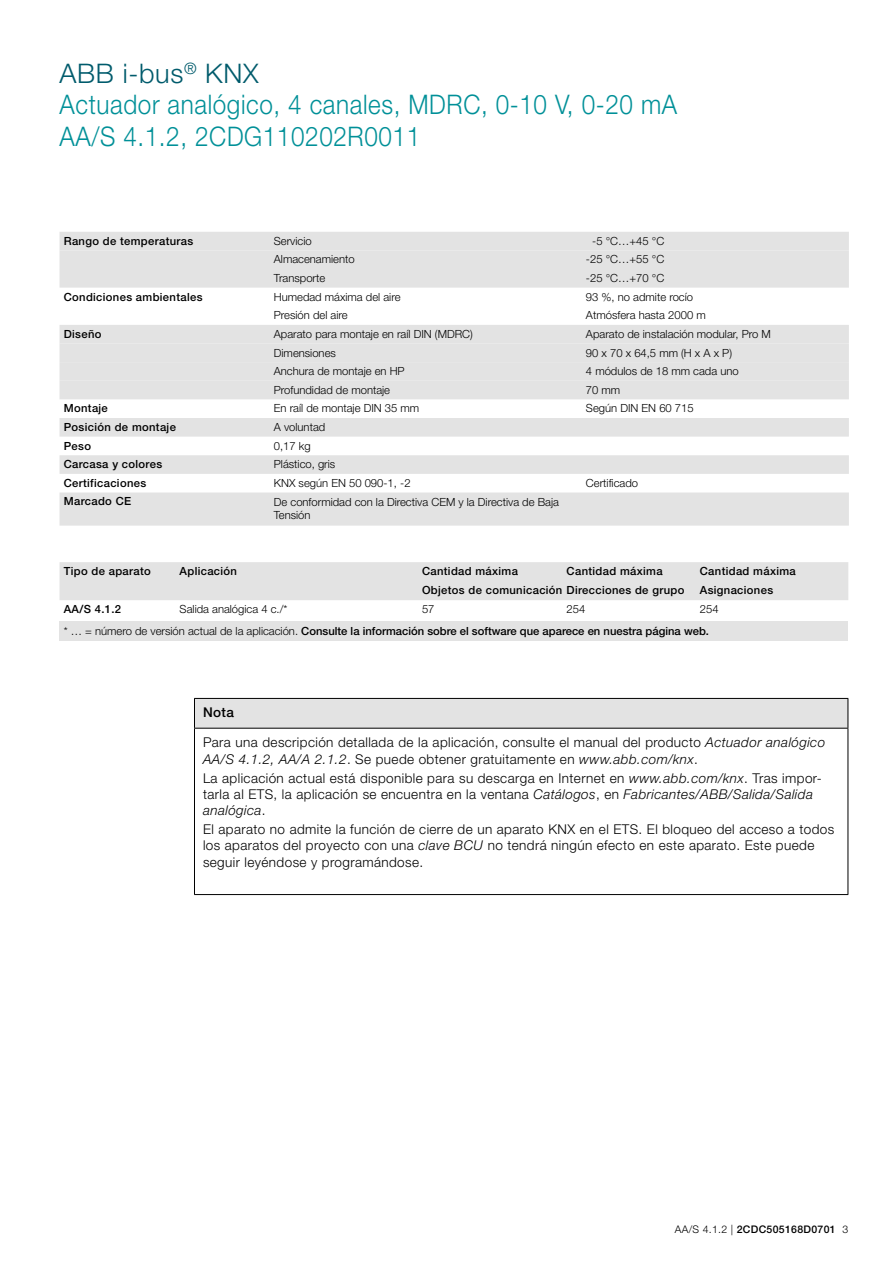
<style>
.page{position:relative;width:893px;height:1263px;background:#fff}
.page>*{position:absolute;margin:0;border:0;box-sizing:border-box;transform-origin:0 0}
.t1{font:300 27px/31.5px "Helvetica Neue LT";letter-spacing:.025em;color:#009098;scale:.9 1}
.t2{font:300 13.5px/16.2px "Helvetica Neue LT";letter-spacing:.03em;color:#000}
.t3{font:500 13.5px "Helvetica Neue LT";color:#000}
.t4{font:300 11.25px/13.5px "Helvetica Neue LT";color:#000}
.t5{font:500 11.25px/18.6px "Helvetica Neue LT";letter-spacing:.03em;color:#000}
.t6{font:500 11.25px/21.3px "Helvetica Neue LT";color:#000}
.t7{font:500 10.5px "Helvetica Neue LT";letter-spacing:.03em;color:#000}
.s1{color:#005b6c}
.s2{font-weight:300}
.s3{font-style:italic}
</style>
<div class="page">
<div style="left:60px;top:562px;width:788px;height:38px;background:#e3e3e3"></div>
<div style="left:60px;top:621px;width:788px;height:20px;background:#e3e3e3"></div>
<div style="left:194px;top:698px;width:654px;height:30px;background:#e3e3e3"></div>
<hr style="left:194px;top:698px;width:654px;height:1px;background:#000">
<svg style="left:194px;top:699px;width:1px;height:29px"></svg>
<svg style="left:848px;top:699px;width:1px;height:29px"></svg>
<hr style="left:194px;top:728px;width:654px;height:1px;background:#000">
<hr style="left:194px;top:728px;width:1px;height:166px;background:#000">
<hr style="left:848px;top:728px;width:1px;height:166px;background:#000">
<hr style="left:194px;top:894px;width:654px;height:1px;background:#000">
<svg style="left:60px;top:232px;width:789px;height:242px;fill:#e3e3e3"></svg>
<svg style="left:60px;top:250px;width:789px;height:131px;fill:#e3e3e3"></svg>
<div style="left:60px;top:492px;width:789px;height:34px;background:#e3e3e3"></div>
<h1 class="t1" style="left:60px;top:57px;width:688px"><span class="s1">ABB i-bus</span><sup>®</sup> <span class="s1">KNX<br></span>Actuador analógico, 4 canales, MDRC, 0-10 V, 0-20 mA<br>AA/S 4.1.2, 2CDG110202R0011</h1>
<p class="t5" style="left:64px;top:231px;width:131px">Rango de temperaturas</p>
<p class="t4" style="left:274px;top:234px;width:39px">Servicio</p>
<p class="t4" style="left:592px;top:234px;width:74px">-5 °C…+45 °C</p>
<p class="t4" style="left:274px;top:252px;width:82px">Almacenamiento</p>
<p class="t4" style="left:586px;top:252px;width:80px">-25 °C…+55 °C</p>
<p class="t4" style="left:274px;top:271px;width:53px">Transporte</p>
<p class="t4" style="left:586px;top:271px;width:80px">-25 °C…+70 °C</p>
<p class="t5" style="left:64px;top:287px;width:140px">Condiciones ambientales</p>
<p class="t4" style="left:274px;top:290px;width:128px">Humedad máxima del aire</p>
<p class="t4" style="left:586px;top:290px;width:109px">93 %, no admite rocío</p>
<p class="t4" style="left:274px;top:308px;width:75px">Presión del aire</p>
<p class="t4" style="left:586px;top:308px;width:121px">Atmósfera hasta 2000 m</p>
<p class="t5" style="left:64px;top:324px;width:39px">Diseño</p>
<p class="t4" style="left:274px;top:327px;width:201px">Aparato para montaje en raíl DIN (MDRC)</p>
<p class="t4" style="left:586px;top:327px;width:186px">Aparato de instalación modular, Pro M</p>
<p class="t4" style="left:274px;top:346px;width:64px">Dimensiones</p>
<p class="t4" style="left:586px;top:346px;width:148px">90 x 70 x 64,5 mm (H x A x P)</p>
<p class="t4" style="left:274px;top:364px;width:132px">Anchura de montaje en HP</p>
<p class="t4" style="left:586px;top:364px;width:154px">4 módulos de 18 mm cada uno</p>
<p class="t4" style="left:274px;top:383px;width:118px">Profundidad de montaje</p>
<p class="t4" style="left:586px;top:383px;width:36px">70 mm</p>
<p class="t5" style="left:64px;top:399px;width:46px">Montaje</p>
<p class="t4" style="left:274px;top:401px;width:147px">En raíl de montaje DIN 35 mm</p>
<p class="t4" style="left:586px;top:401px;width:109px">Según DIN EN 60 715</p>
<p class="t5" style="left:64px;top:418px;width:114px">Posición de montaje</p>
<p class="t4" style="left:274px;top:420px;width:53px">A voluntad</p>
<p class="t5" style="left:64px;top:436px;width:29px">Peso</p>
<p class="t4" style="left:274px;top:439px;width:38px">0,17 kg</p>
<p class="t5" style="left:64px;top:455px;width:100px">Carcasa y colores</p>
<p class="t4" style="left:274px;top:457px;width:63px">Plástico, gris</p>
<p class="t5" style="left:64px;top:473px;width:84px">Certificaciones</p>
<p class="t4" style="left:274px;top:476px;width:138px">KNX según EN 50 090-1, -2</p>
<p class="t4" style="left:586px;top:476px;width:54px">Certificado</p>
<p class="t5" style="left:64px;top:492px;width:69px">Marcado CE</p>
<p class="t4" style="left:274px;top:495px;width:287px">De conformidad con la Directiva CEM y la Directiva de Baja<br>Tensión</p>
<p class="t5" style="left:64px;top:562px;width:89px">Tipo de aparato</p>
<p class="t5" style="left:180px;top:562px;width:59px">Aplicación</p>
<p class="t5" style="left:422px;top:562px;width:264px">Cantidad máxima<br>Objetos de comunicación Direcciones de grupo</p>
<p class="t5" style="left:567px;top:562px;width:97px">Cantidad máxima</p>
<p class="t5" style="left:700px;top:562px;width:97px">Cantidad máxima<br>Asignaciones</p>
<p class="t5" style="left:64px;top:600px;width:59px">AA/S 4.1.2</p>
<p class="t4" style="left:180px;top:602px;width:109px">Salida analógica 4 c./*</p>
<p class="t4" style="left:422px;top:602px;width:14px">57</p>
<p class="t4" style="left:567px;top:602px;width:20px">254</p>
<p class="t6" style="left:64px;top:598px;width:656px;text-indent:636px"><span class="s2">254 * … = número de versión actual de la aplicación.</span> Consulte la información sobre el software que aparece en nuestra página web.</p>
<p class="t3" style="left:203px;top:705px;width:32px">Nota</p>
<p class="t2" style="left:203px;top:734px;width:624px">Para una descripción detallada de la aplicación, consulte el manual del producto <span class="s3">Actuador analógico<br>AA/S 4.1.2, AA/A 2.1.2</span>. Se puede obtener gratuitamente en <span class="s3">www.abb.com/knx</span>.</p>
<p class="t2" style="left:203px;top:769px;width:620px">La aplicación actual está disponible para su descarga en Internet en <span class="s3">www.abb.com/knx</span>. Tras impor&shy;tarla al ETS, la aplicación se encuentra en la ventana <span class="s3">Catálogos</span>, en <span class="s3">Fabricantes/ABB/Salida/Salida analógica</span>.</p>
<p class="t2" style="left:203px;top:821px;width:633px">El aparato no admite la función de cierre de un aparato KNX en el ETS. El bloqueo del acceso a todos los aparatos del proyecto con una <span class="s3">clave BCU</span> no tendrá ningún efecto en este aparato. Este puede seguir leyéndose y programándose.</p>
<p class="t7" style="left:675px;top:1223px;width:175px"><span class="s2">AA/S 4.1.2 |</span> 2CDC505168D0701 <span class="s2">3</span></p>
</div>
